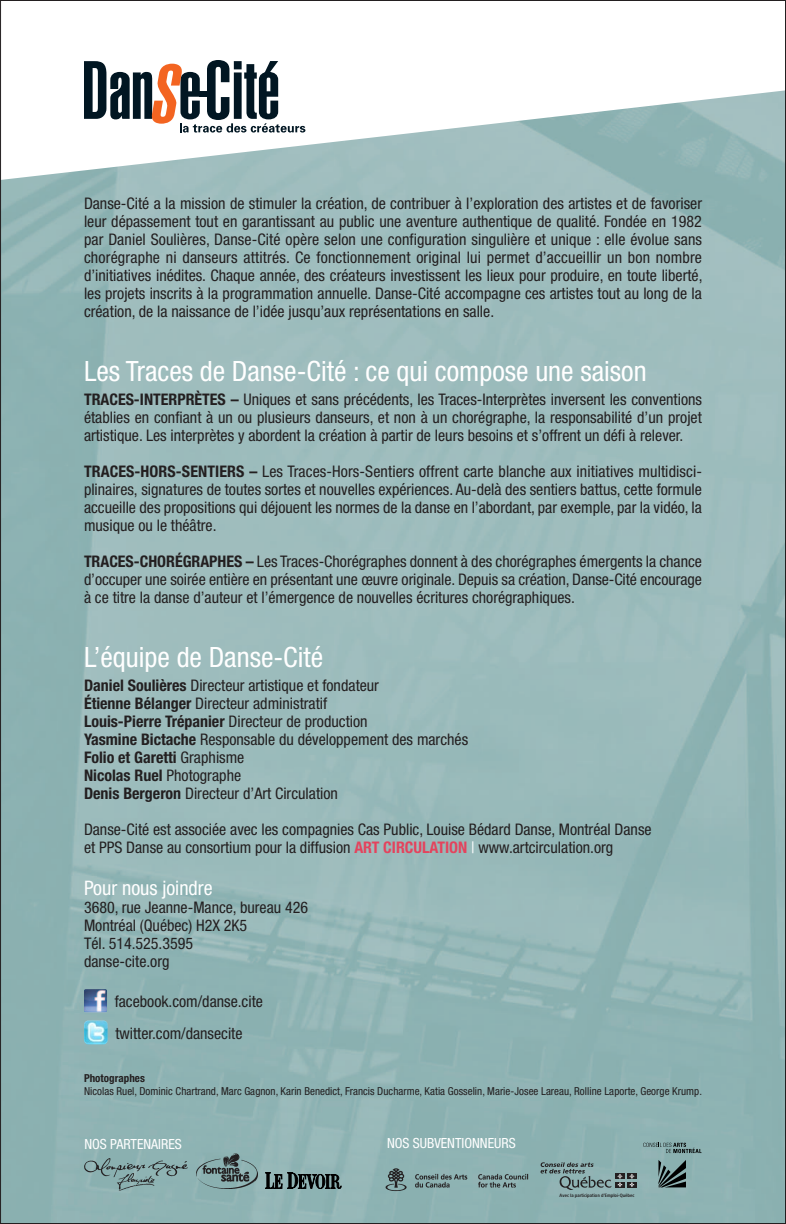
<style>
.page{position:relative;width:786px;height:1224px;background:#fff}
.page>*{position:absolute;margin:0;border:0;box-sizing:border-box;transform-origin:0 0}
.t1{font:condensed 28px "Helvetica Neue";color:#fff}
.t2{font:condensed 20px "Helvetica Neue";color:#fff}
.t3{font:condensed 16px/18px "Helvetica Neue";color:#231f20;text-align:justify}
.t4{font:condensed 14px "Helvetica Neue";color:#fff}
.t5{font:condensed 11px "Helvetica Neue";letter-spacing:.005em;color:#231f20}
.t6{font:700 condensed 11px "Helvetica Neue";letter-spacing:.005em;color:#231f20}
.t7{font:4.8px "Chaloult Cond Demi Gras";color:#231f20}
.s1{font-weight:700}
.s2{font-weight:700;color:#e4435d}
.s3{color:#fff}
</style>
<div class="page">
<img style="left:2px;top:180px;width:782px;height:1042px">
<svg style="left:2px;top:90px;width:782px;height:90px"></svg>
<img style="left:84px;top:1021px;width:24px;height:23px">
<img style="left:84px;top:989px;width:23px;height:23px">
<svg style="left:84px;top:60px;width:221px;height:73px"></svg>
<img style="left:82px;top:1156px;width:108px;height:35px">
<img style="left:196px;top:1152px;width:61px;height:36px">
<img style="left:385px;top:1160px;width:143px;height:40px">
<svg style="left:541px;top:1162px;width:71px;height:28px;background:#7a9697"></svg>
<div style="left:615px;top:1173px;width:10px;height:6px;background:#231f20"></div>
<div style="left:627px;top:1173px;width:10px;height:6px;background:#231f20"></div>
<svg style="left:615px;top:1182px;width:10px;height:5px"></svg>
<svg style="left:618px;top:1174px;width:4px;height:13px"></svg>
<div style="left:627px;top:1182px;width:10px;height:5px;background:#231f20"></div>
<svg style="left:629px;top:1174px;width:5px;height:13px"></svg>
<svg style="left:643px;top:1143px;width:59px;height:10px"></svg>
<svg style="left:658px;top:1160px;width:28px;height:27px"></svg>
<svg style="left:265px;top:1173px;width:76px;height:16px"></svg>
<p class="t3" style="left:84px;top:196px;width:620px">Danse-Cité a la mission de stimuler la création, de contribuer à l’exploration des artistes et de favoriser leur dépassement tout en garantissant au public une aventure authentique de qualité. Fondée en 1982 par Daniel Soulières, Danse-Cité opère selon une configuration singulière et unique : elle évolue sans chorégraphe ni danseurs attitrés. Ce fonctionnement original lui permet d’accueillir un bon nombre d’initiatives inédites. Chaque année, des créateurs investissent les lieux pour produire, en toute liberté, les projets inscrits à la programmation annuelle. Danse-Cité accompagne ces artistes tout au long de la création, de la naissance de l’idée jusqu’aux représentations en salle.</p>
<h1 class="t1" style="left:84px;top:361px;width:564px">Les Traces de Danse-Cité : ce qui compose une saison</h1>
<p class="t3" style="left:84px;top:392px;width:620px"><span class="s1">TRACES-INTERPRÈTES –</span> Uniques et sans précédents, les Traces-Interprètes inversent les conventions établies en confiant à un ou plusieurs danseurs, et non à un chorégraphe, la responsabilité d’un projet artistique. Les interprètes y abordent la création à partir de leurs besoins et s’offrent un défi à relever.</p>
<p class="t3" style="left:84px;top:464px;width:620px"><span class="s1">TRACES-HORS-SENTIERS –</span> Les Traces-Hors-Sentiers offrent carte blanche aux initiatives multidisci&shy;plinaires, signatures de toutes sortes et nouvelles expériences. Au-delà des sentiers battus, cette formule accueille des propositions qui déjouent les normes de la danse en l’abordant, par exemple, par la vidéo, la musique ou le théâtre.</p>
<p class="t3" style="left:84px;top:554px;width:619px"><span class="s1">TRACES-CHORÉGRAPHES –</span> Les Traces-Chorégraphes donnent à des chorégraphes émergents la chance d’occuper une soirée entière en présentant une œuvre originale. Depuis sa création, Danse-Cité encourage à ce titre la danse d’auteur et l’émergence de nouvelles écritures chorégraphiques.</p>
<h1 class="t1" style="left:84px;top:647px;width:241px">L’équipe de Danse-Cité</h1>
<p class="t3" style="left:84px;top:678px;width:386px;text-align:left"><span class="s1">Daniel Soulières</span> Directeur artistique et fondateur<br><span class="s1">Étienne Bélanger</span> Directeur administratif<br><span class="s1">Louis-Pierre Trépanier</span> Directeur de production<br><span class="s1">Yasmine Bictache</span> Responsable du développement des marchés <span class="s1">Folio et Garetti</span> Graphisme<br><span class="s1">Nicolas Ruel</span> Photographe<br><span class="s1">Denis Bergeron</span> Directeur d’Art Circulation</p>
<p class="t3" style="left:84px;top:822px;width:569px">Danse-Cité est associée avec les compagnies Cas Public, Louise Bédard Danse, Montréal Danse et PPS Danse au consortium pour la diffusion <span class="s2">ART CIRCULATION</span> <span class="s3">|</span> www.artcirculation.org</p>
<p class="t2" style="left:84px;top:881px;width:130px">Pour nous joindre</p>
<p class="t3" style="left:84px;top:900px;width:226px;text-align:left">3680, rue Jeanne-Mance, bureau 426<br>Montréal (Québec) H2X 2K5<br>Tél. 514.525.3595<br>danse-cite.org</p>
<p class="t3" style="left:115px;top:987px;width:150px;line-height:32px">facebook.com/danse.cite twitter.com/dansecite</p>
<p class="t6" style="left:84px;top:1075px;width:63px">Photographes</p>
<p class="t5" style="left:84px;top:1088px;width:620px">Nicolas Ruel, Dominic Chartrand, Marc Gagnon, Karin Benedict, Francis Ducharme, Katia Gosselin, Marie-Josee Lareau, Rolline Laporte, George Krump.</p>
<p class="t4" style="left:84px;top:1139px;width:99px">NOS PARTENAIRES</p>
<p class="t4" style="left:387px;top:1138px;width:130px">NOS SUBVENTIONNEURS</p>
<p class="t7" style="left:560px;top:1194px;width:76px">Avec la participation d’Emploi-Québec</p>
</div>
